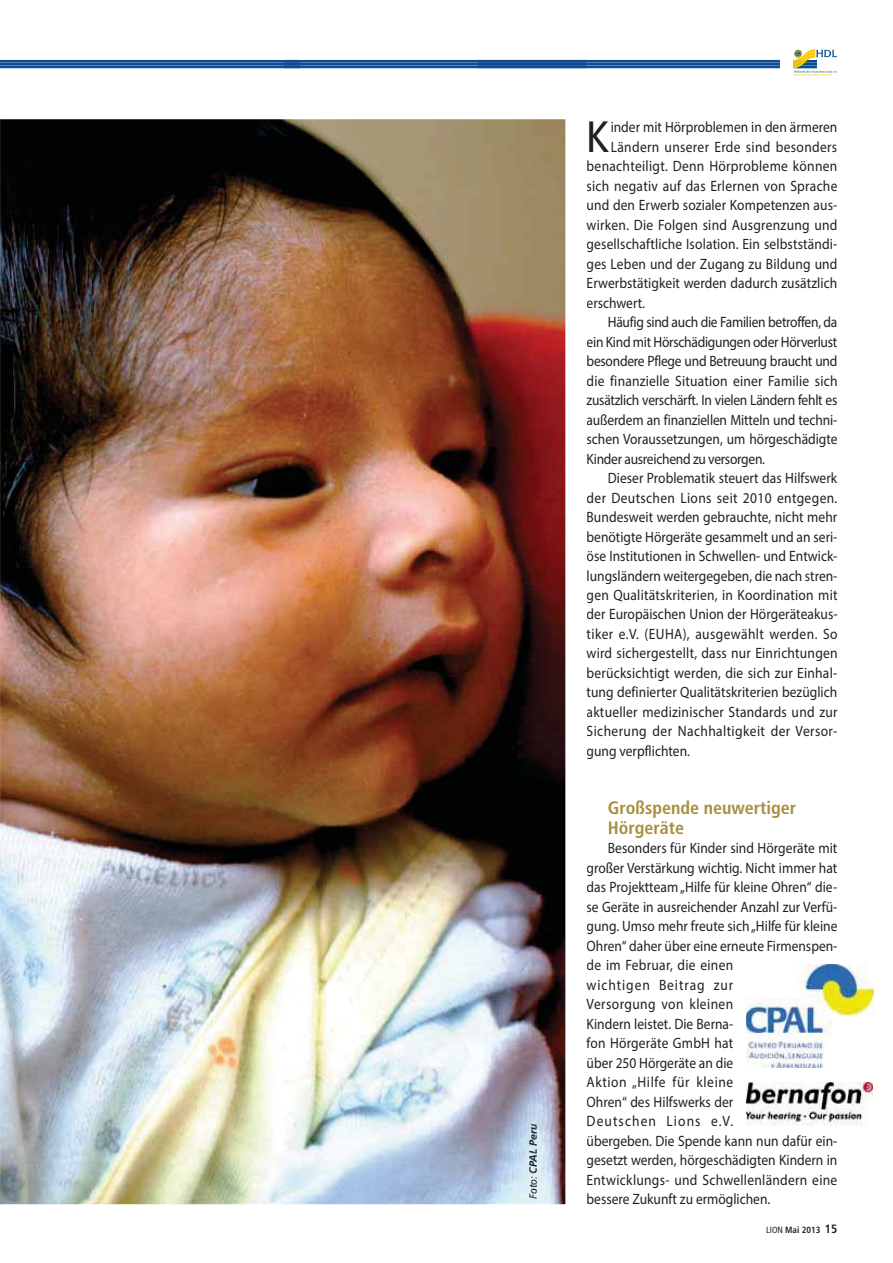
<style>
.page{position:relative;width:893px;height:1263px;background:#fff}
.page>*{position:absolute;margin:0;border:0;box-sizing:border-box;transform-origin:0 0}
.t1{font:condensed 43.8px "Frutiger";color:#231f20}
.t2{font:700 condensed 18px/19.5px "Frutiger";color:#a88f3e}
.t3{font:15px/19.5px "Myriad Pro";letter-spacing:.005em;color:#231f20;scale:.9 1}
.t4{font:15px "Myriad Pro";letter-spacing:-.02em;color:#231f20;scale:.9 1}
.t5{font:15px "Myriad Pro";letter-spacing:.03em;color:#231f20;scale:.9 1}
.t6{font:15px "Myriad Pro";letter-spacing:.025em;color:#231f20;scale:.9 1}
.t7{font:italic 10.5px "Frutiger";color:#191c1e;scale:.9 1}
.t8{font:italic 700 10.5px "Frutiger";color:#15171e}
.t9{font:700 condensed 9px "Frutiger";color:#231f20}
.s1{font-weight:700;color:#181c1f}
.s2{font-weight:700;color:#15191e}
.s3{font-weight:700;color:#10151c}
.s4{font-weight:400}
.s5{font-size:12px}
</style>
<div class="page">
<svg style="left:0;top:60px;width:779px;height:8px;background:#1f569a"></svg>
<svg style="left:794px;top:50px;width:44px;height:26px"></svg>
<img style="left:0;top:119px;width:565px;height:1085px">
<img style="left:746px;top:964px;width:127px;height:104px">
<img style="left:747px;top:1082px;width:125px;height:44px">
<img style="left:529px;top:1177px;width:8px;height:22px">
<img style="left:529px;top:1124px;width:8px;height:49px">
<p class="t7" style="left:529px;top:1199px;width:85px;rotate:-90deg">Foto: <span class="s1">CPA</span><span class="s2">L P</span> <span class="s3">ru</span></p>
<p class="t8" style="left:529px;top:1140px;width:7px;rotate:-90deg">e</p>
<h1 class="t1" style="left:587px;top:119px;width:24px">K</h1>
<p class="t3" style="left:611px;top:118px;width:253px">inder mit Hörproblemen in den ärmeren</p>
<p class="t6" style="left:611px;top:141px;width:253px">Ländern unserer Erde sind besonders</p>
<p class="t3" style="left:587px;top:157px;width:280px">benachteiligt. Denn Hörprobleme können</p>
<p class="t3" style="left:587px;top:177px;width:280px">sich negativ auf das Erlernen von Sprache</p>
<p class="t3" style="left:587px;top:196px;width:280px">und den Erwerb sozialer Kompetenzen aus-</p>
<p class="t3" style="left:587px;top:216px;width:280px">wirken. Die Folgen sind Ausgrenzung und</p>
<p class="t3" style="left:587px;top:235px;width:280px">gesellschaftliche Isolation. Ein selbstständi-</p>
<p class="t3" style="left:587px;top:255px;width:280px">ges Leben und der Zugang zu Bildung und</p>
<p class="t3" style="left:587px;top:274px;width:280px">Erwerbstätigkeit werden dadurch zusätzlich</p>
<p class="t3" style="left:587px;top:294px;width:66px">erschwert.</p>
<p class="t4" style="left:608px;top:316px;width:257px">Häufig sind auch die Familien betroffen, da</p>
<p class="t4" style="left:587px;top:336px;width:280px">ein Kind mit Hörschädigungen oder Hörverlust</p>
<p class="t4" style="left:587px;top:355px;width:280px">besondere Pflege und Betreuung braucht und</p>
<p class="t3" style="left:587px;top:372px;width:280px">die finanzielle Situation einer Familie sich</p>
<p class="t4" style="left:587px;top:394px;width:280px">zusätzlich verschärft. In vielen Ländern fehlt es</p>
<p class="t3" style="left:587px;top:411px;width:280px">außerdem an finanziellen Mitteln und techni-</p>
<p class="t3" style="left:587px;top:430px;width:280px">schen Voraussetzungen, um hörgeschädigte</p>
<p class="t4" style="left:587px;top:453px;width:200px">Kinder ausreichend zu versorgen.</p>
<p class="t3" style="left:608px;top:469px;width:256px">Dieser Problematik steuert das Hilfswerk</p>
<p class="t6" style="left:587px;top:492px;width:280px">der Deutschen Lions seit 2010 entgegen.</p>
<p class="t3" style="left:587px;top:508px;width:280px">Bundesweit werden gebrauchte, nicht mehr</p>
<p class="t3" style="left:587px;top:528px;width:280px">benötigte Hörgeräte gesammelt und an seri-</p>
<p class="t3" style="left:587px;top:547px;width:280px">öse Institutionen in Schwellen- und Entwick-</p>
<p class="t3" style="left:587px;top:567px;width:280px">lungsländern weitergegeben, die nach stren-</p>
<p class="t3" style="left:587px;top:586px;width:280px">gen Qualitätskriterien, in Koordination mit</p>
<p class="t3" style="left:587px;top:606px;width:280px">der Europäischen Union der Hörgeräteakus-</p>
<p class="t5" style="left:587px;top:628px;width:280px">tiker e.V. (EUHA), ausgewählt werden. So</p>
<p class="t3" style="left:587px;top:645px;width:280px">wird sichergestellt, dass nur Einrichtungen</p>
<p class="t3" style="left:587px;top:664px;width:280px">berücksichtigt werden, die sich zur Einhal-</p>
<p class="t3" style="left:587px;top:684px;width:280px">tung definierter Qualitätskriterien bezüglich</p>
<p class="t3" style="left:587px;top:703px;width:280px">aktueller medizinischer Standards und zur</p>
<p class="t5" style="left:587px;top:726px;width:280px">Sicherung der Nachhaltigkeit der Versor-</p>
<p class="t3" style="left:587px;top:742px;width:116px">gung verpflichten.</p>
<p class="t2" style="left:608px;top:800px;width:190px">Großspende neuwertiger<br>Hörgeräte</p>
<p class="t3" style="left:587px;top:840px;width:280px;text-indent:21px">Besonders für Kinder sind Hörgeräte mit großer Verstärkung wichtig. Nicht immer hat das Projektteam „Hilfe für kleine Ohren“ die&shy;se Geräte in ausreichender Anzahl zur Verfü&shy;gung. Umso mehr freute sich „Hilfe für kleine Ohren“ daher über eine erneute Firmenspen&shy;de im Februar, die einen<br>wichtigen Beitrag zur<br>Versorgung von kleinen<br>Kindern leistet. Die Berna-<br>fon Hörgeräte GmbH hat<br>über 250 Hörgeräte an die<br>Aktion „Hilfe für kleine<br>Ohren“ des Hilfswerks der<br>Deutschen Lions e.V.<br>übergeben. Die Spende kann nun dafür ein&shy;gesetzt werden, hörgeschädigten Kindern in Entwicklungs- und Schwellenländern eine bessere Zukunft zu ermöglichen.</p>
<p class="t9" style="left:766px;top:1226px;width:73px"><span class="s4">LION</span> Mai 2013 <span class="s5">15</span></p>
</div>
